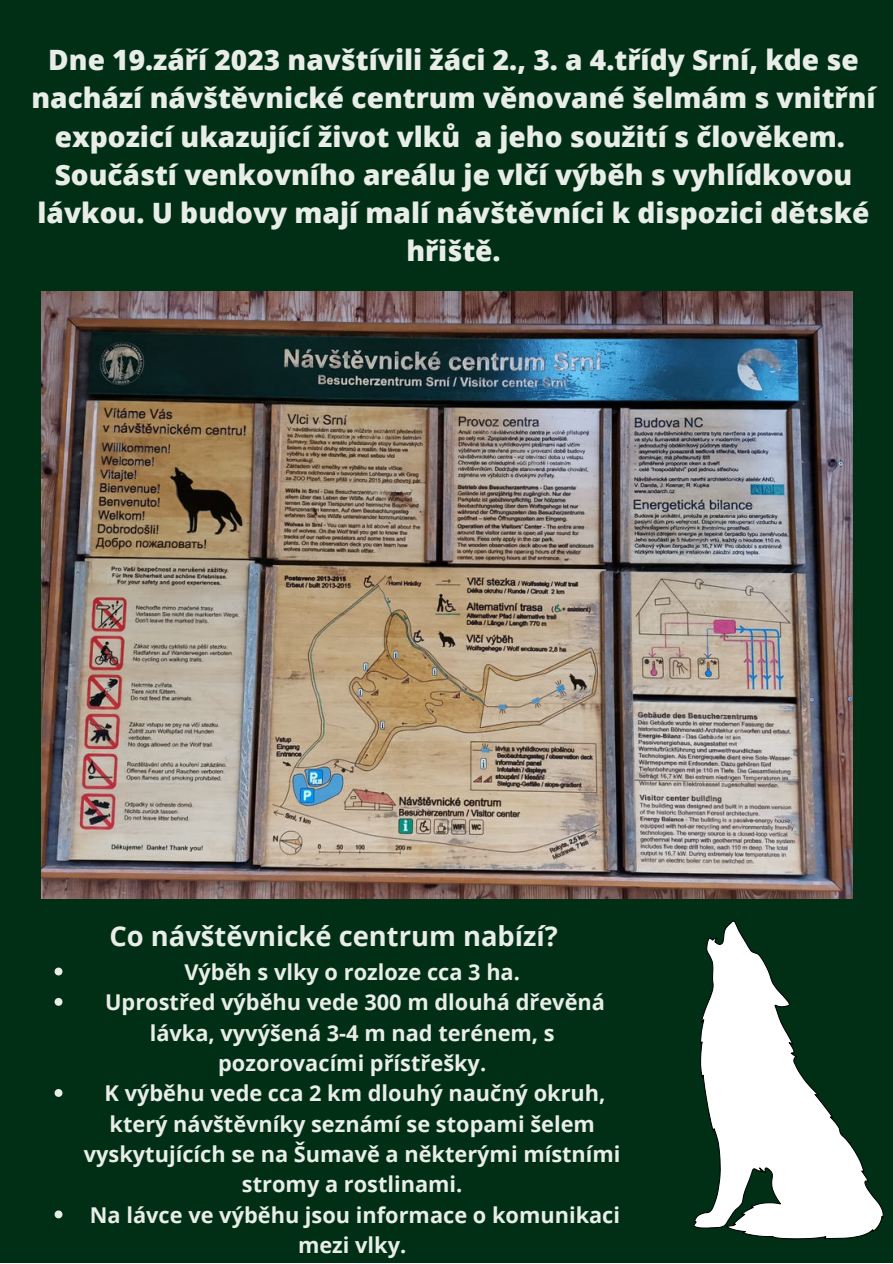
<style>
.page{position:relative;width:893px;height:1264px;background:#fff}
.page>*{position:absolute;margin:0;border:0;box-sizing:border-box;transform-origin:0 0}
.t1{font:800 28.05px/38.2px "Open Sans";color:#e9ede7;text-align:center}
.t2{font:700 27.3px "Open Sans";color:#e9ede7}
.t3{font:700 21.75px/30.3px "Open Sans";color:#e9ede7;text-align:center}
</style>
<div class="page">
<div style="left:0;top:0;width:892px;height:1262px;background:#002f15"></div>
<img style="left:41px;top:291px;width:811px;height:607px">
<svg style="left:693px;top:920px;width:190px;height:318px"></svg>
<svg style="left:55px;top:967px;width:7px;height:8px"></svg>
<svg style="left:55px;top:998px;width:7px;height:7px"></svg>
<svg style="left:55px;top:1089px;width:7px;height:7px"></svg>
<svg style="left:55px;top:1210px;width:7px;height:8px"></svg>
<p class="t1" style="left:31px;top:39px;width:845px">Dne 19.září 2023 navštívili žáci 2., 3. a 4.třídy Srní, kde se nachází návštěvnické centrum věnované šelmám s vnitřní expozicí ukazující život vlků a jeho soužití s člověkem.<br>Součástí venkovního areálu je vlčí výběh s vyhlídkovou lávkou. U budovy mají malí návštěvníci k dispozici dětské hřiště.</p>
<p class="t2" style="left:109px;top:917px;width:450px">Co návštěvnické centrum nabízí?</p>
<p class="t3" style="left:84px;top:956px;width:538px">Výběh s vlky o rozloze cca 3 ha.<br>Uprostřed výběhu vede 300 m dlouhá dřevěná lávka, vyvýšená 3-4 m nad terénem, s pozorovacími přístřešky.<br>K výběhu vede cca 2 km dlouhý naučný okruh, který návštěvníky seznámí se stopami šelem vyskytujících se na Šumavě a některými místními stromy a rostlinami.<br>Na lávce ve výběhu jsou informace o komunikaci mezi vlky.</p>
</div>
